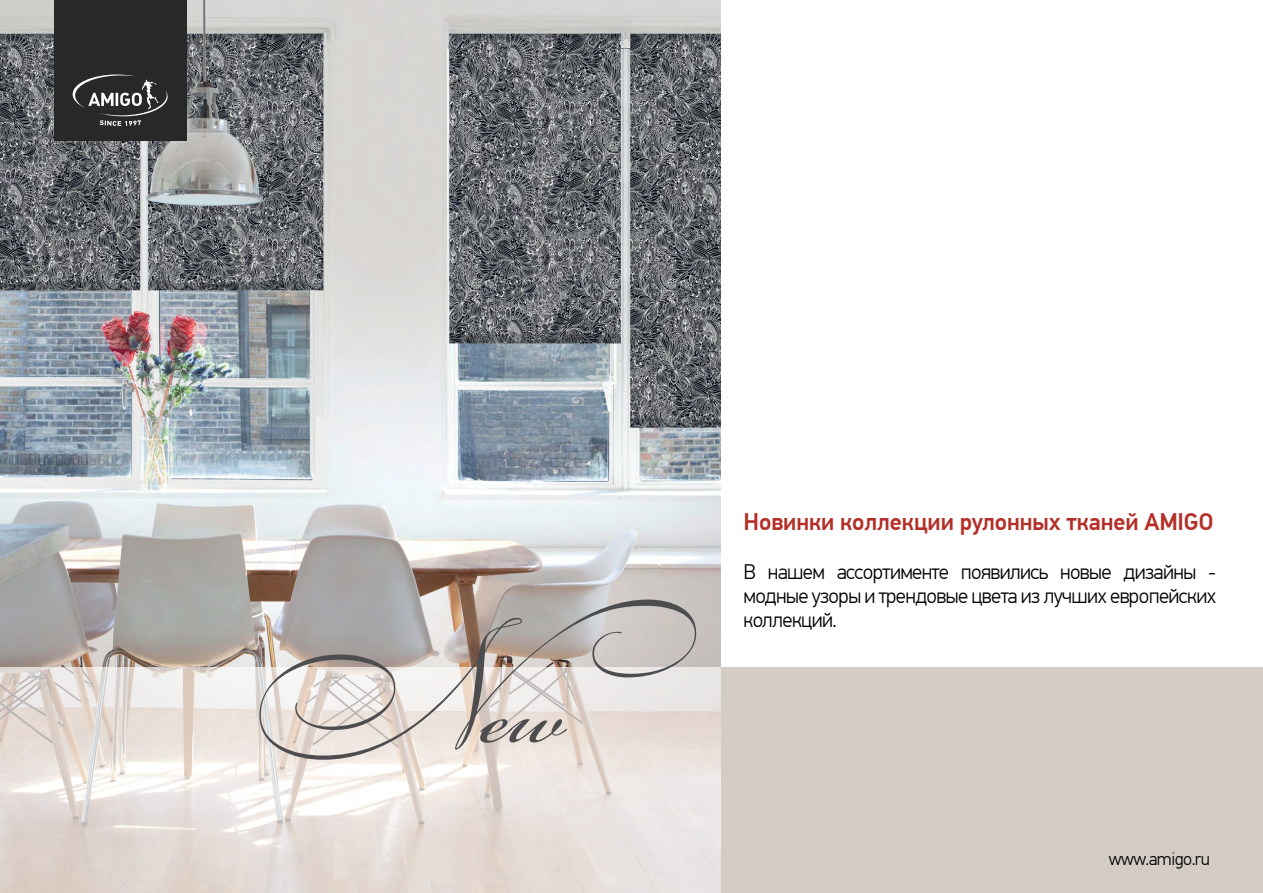
<style>
.page{position:relative;width:1263px;height:893px;background:#fff}
.page>*{position:absolute;margin:0;border:0;box-sizing:border-box;transform-origin:0 0}
.t1{font:500 24px "PF Din Text Pro";letter-spacing:-.005em;color:#b42f28}
.t2{font:300 21px/24px "PF Din Text Pro";letter-spacing:-.03em;color:#000;text-align:justify}
.t3{font:300 18px "PF Din Text Pro";letter-spacing:-.03em;color:#000}
</style>
<div class="page">
<div style="left:720px;top:668px;width:543px;height:225px;background:#d4cdc5"></div>
<img style="left:0;top:0;width:720px;height:668px">
<div style="left:54px;top:0;width:132px;height:140px;background:#292829"></div>
<svg style="left:73px;top:75px;width:95px;height:51px"></svg>
<svg style="left:0;top:668px;width:720px;height:225px"></svg>
<svg style="left:259px;top:600px;width:437px;height:160px"></svg>
<p class="t1" style="left:743px;top:507px;width:471px">Новинки коллекции рулонных тканей AMIGO</p>
<p class="t2" style="left:743px;top:560px;width:474px">В нашем ассортименте появились новые дизайны - модные узоры и трендовые цвета из лучших европейских коллекций.</p>
<p class="t3" style="left:1109px;top:848px;width:103px">www.amigo.ru</p>
</div>
